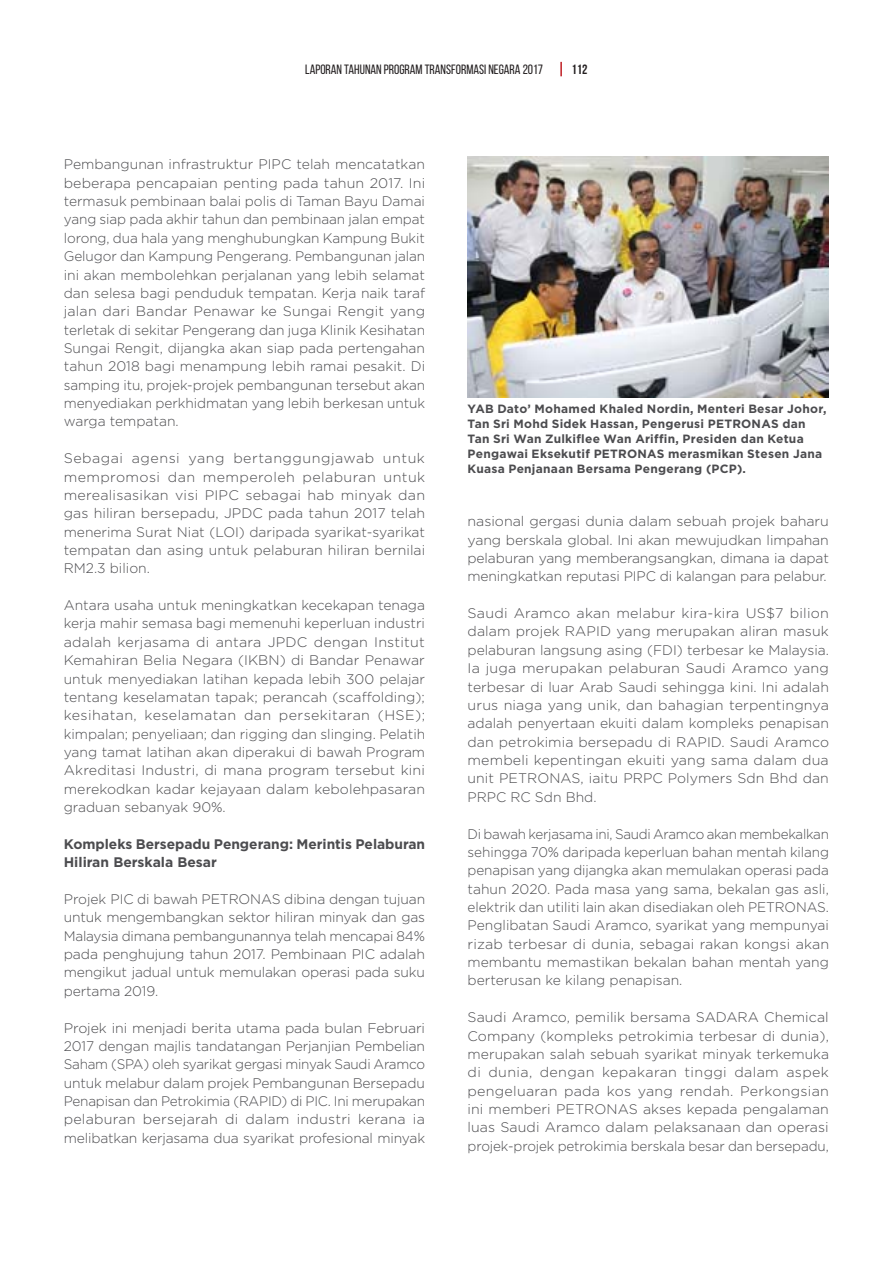
<style>
.page{position:relative;width:893px;height:1263px;background:#fff}
.page>*{position:absolute;margin:0;border:0;box-sizing:border-box;transform-origin:0 0}
.t1{font:300 13.8px/18.3px "Gotham";letter-spacing:-.01em;color:#4c4c4f;text-align:justify}
.t2{font:700 13.8px/18.3px "Gotham";color:#4c4c4f}
.t3{font:13.5px "Bebas Neue";color:#231f20}
.t4{font:700 13.5px "Bebas Neue";color:#231f20}
.t5{font:700 12px/15px "Gotham";letter-spacing:.02em;color:#4c4c4f}
</style>
<div class="page">
<svg style="left:560px;top:62px;width:2px;height:14px"></svg>
<img style="left:468px;top:157px;width:361px;height:241px">
<p class="t3" style="left:305px;top:62px;width:239px">LAPORAN TAHUNAN PROGRAM TRANSFORMASI NEGARA 2017</p>
<p class="t4" style="left:571px;top:62px;width:18px">112</p>
<p class="t1" style="left:64px;top:156px;width:363px">Pembangunan infrastruktur PIPC telah mencatatkan beberapa pencapaian penting pada tahun 2017. Ini termasuk pembinaan balai polis di Taman Bayu Damai yang siap pada akhir tahun dan pembinaan jalan empat lorong, dua hala yang menghubungkan Kampung Bukit Gelugor dan Kampung Pengerang. Pembangunan jalan ini akan membolehkan perjalanan yang lebih selamat dan selesa bagi penduduk tempatan. Kerja naik taraf jalan dari Bandar Penawar ke Sungai Rengit yang terletak di sekitar Pengerang dan juga Klinik Kesihatan Sungai Rengit, dijangka akan siap pada pertengahan tahun 2018 bagi menampung lebih ramai pesakit. Di samping itu, projek-projek pembangunan tersebut akan menyediakan perkhidmatan yang lebih berkesan untuk warga tempatan.</p>
<p class="t1" style="left:64px;top:450px;width:363px">Sebagai agensi yang bertanggungjawab untuk mempromosi dan memperoleh pelaburan untuk merealisasikan visi PIPC sebagai hab minyak dan gas hiliran bersepadu, JPDC pada tahun 2017 telah menerima Surat Niat (LOI) daripada syarikat-syarikat tempatan dan asing untuk pelaburan hiliran bernilai RM2.3 bilion.</p>
<p class="t1" style="left:64px;top:597px;width:363px">Antara usaha untuk meningkatkan kecekapan tenaga kerja mahir semasa bagi memenuhi keperluan industri adalah kerjasama di antara JPDC dengan Institut Kemahiran Belia Negara (IKBN) di Bandar Penawar untuk menyediakan latihan kepada lebih 300 pelajar tentang keselamatan tapak; perancah (scaffolding); kesihatan, keselamatan dan persekitaran (HSE); kimpalan; penyeliaan; dan rigging dan slinging. Pelatih yang tamat latihan akan diperakui di bawah Program Akreditasi Industri, di mana program tersebut kini merekodkan kadar kejayaan dalam kebolehpasaran graduan sebanyak 90%.</p>
<p class="t2" style="left:64px;top:836px;width:363px">Kompleks Bersepadu Pengerang: Merintis Pelaburan<br>Hiliran Berskala Besar</p>
<p class="t1" style="left:64px;top:891px;width:363px">Projek PIC di bawah PETRONAS dibina dengan tujuan untuk mengembangkan sektor hiliran minyak dan gas Malaysia dimana pembangunannya telah mencapai 84% pada penghujung tahun 2017. Pembinaan PIC adalah mengikut jadual untuk memulakan operasi pada suku pertama 2019.</p>
<p class="t1" style="left:64px;top:1020px;width:363px">Projek ini menjadi berita utama pada bulan Februari 2017 dengan majlis tandatangan Perjanjian Pembelian Saham (SPA) oleh syarikat gergasi minyak Saudi Aramco untuk melabur dalam projek Pembangunan Bersepadu Penapisan dan Petrokimia (RAPID) di PIC. Ini merupakan pelaburan bersejarah di dalam industri kerana ia melibatkan kerjasama dua syarikat profesional minyak</p>
<p class="t5" style="left:468px;top:402px;width:360px">YAB Dato’ Mohamed Khaled Nordin, Menteri Besar Johor, Tan Sri Mohd Sidek Hassan, Pengerusi PETRONAS dan Tan Sri Wan Zulkiflee Wan Ariffin, Presiden dan Ketua Pengawai Eksekutif PETRONAS merasmikan Stesen Jana Kuasa Penjanaan Bersama Pengerang (PCP).</p>
<p class="t1" style="left:468px;top:513px;width:363px">nasional gergasi dunia dalam sebuah projek baharu yang berskala global. Ini akan mewujudkan limpahan pelaburan yang memberangsangkan, dimana ia dapat meningkatkan reputasi PIPC di kalangan para pelabur.</p>
<p class="t1" style="left:468px;top:605px;width:363px">Saudi Aramco akan melabur kira-kira US$7 bilion dalam projek RAPID yang merupakan aliran masuk pelaburan langsung asing (FDI) terbesar ke Malaysia.<br>Ia juga merupakan pelaburan Saudi Aramco yang terbesar di luar Arab Saudi sehingga kini. Ini adalah urus niaga yang unik, dan bahagian terpentingnya adalah penyertaan ekuiti dalam kompleks penapisan dan petrokimia bersepadu di RAPID. Saudi Aramco membeli kepentingan ekuiti yang sama dalam dua unit PETRONAS, iaitu PRPC Polymers Sdn Bhd dan PRPC RC Sdn Bhd.</p>
<p class="t1" style="left:468px;top:825px;width:363px">Di bawah kerjasama ini, Saudi Aramco akan membekalkan sehingga 70% daripada keperluan bahan mentah kilang penapisan yang dijangka akan memulakan operasi pada tahun 2020. Pada masa yang sama, bekalan gas asli, elektrik dan utiliti lain akan disediakan oleh PETRONAS.<br>Penglibatan Saudi Aramco, syarikat yang mempunyai rizab terbesar di dunia, sebagai rakan kongsi akan membantu memastikan bekalan bahan mentah yang berterusan ke kilang penapisan.</p>
<p class="t1" style="left:468px;top:1009px;width:363px">Saudi Aramco, pemilik bersama SADARA Chemical Company (kompleks petrokimia terbesar di dunia), merupakan salah sebuah syarikat minyak terkemuka di dunia, dengan kepakaran tinggi dalam aspek pengeluaran pada kos yang rendah. Perkongsian ini memberi PETRONAS akses kepada pengalaman luas Saudi Aramco dalam pelaksanaan dan operasi projek-projek petrokimia berskala besar dan bersepadu,</p>
</div>
